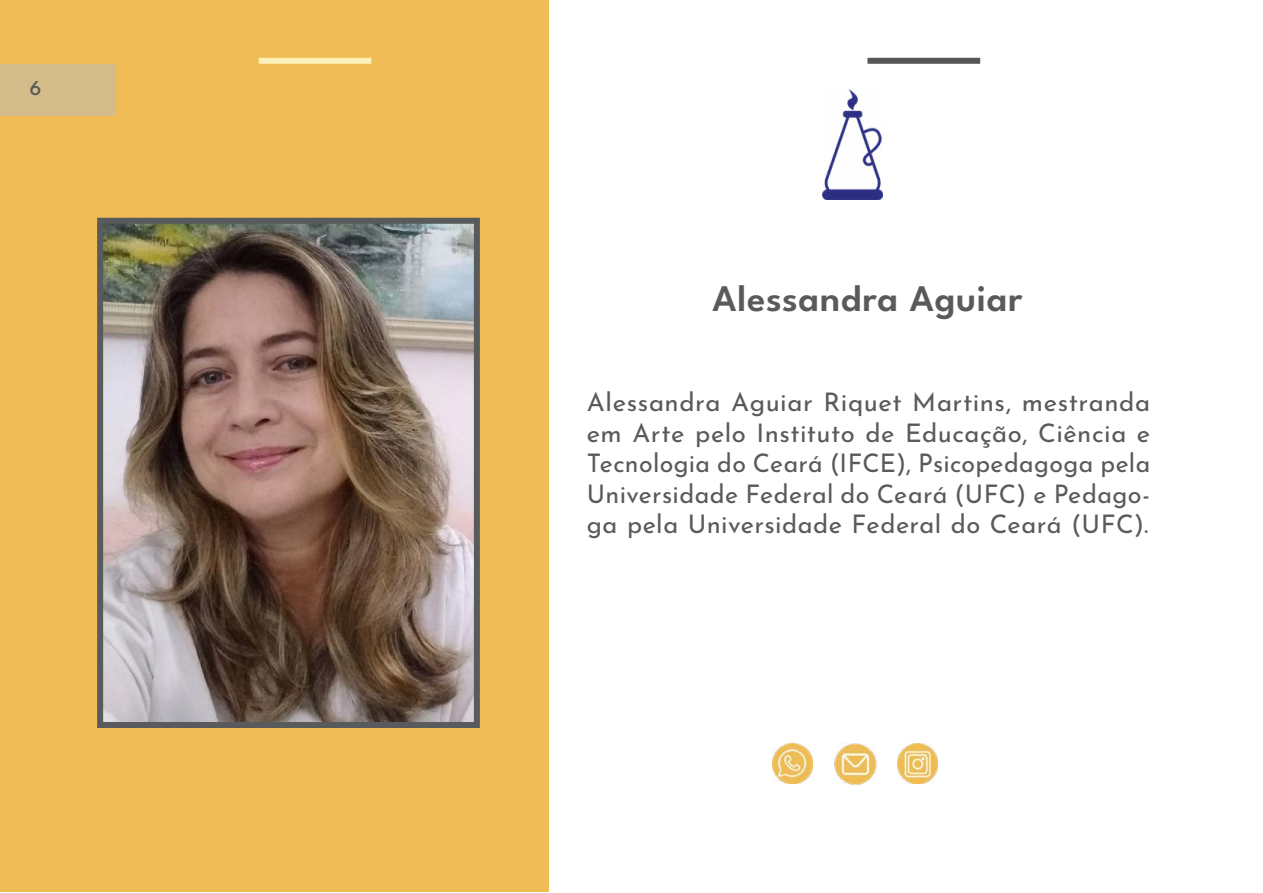
<style>
.page{position:relative;width:1263px;height:893px;background:#fff}
.page>*{position:absolute;margin:0;border:0;box-sizing:border-box;transform-origin:0 0}
.t1{font:100 37.5px "League Spartan";letter-spacing:.02em;color:#585a5b}
.t2{font:100 25.5px/30.6px "Josefin Sans";letter-spacing:.015em;color:#585a5b;text-align:justify}
.t3{font:100 21px "League Spartan";color:#575856}
</style>
<div class="page">
<div style="left:0;top:0;width:549px;height:891px;background:#efbc55"></div>
<div style="left:259px;top:58px;width:112px;height:6px;background:#fbf1b9"></div>
<div style="left:867px;top:58px;width:113px;height:6px;background:#575856"></div>
<div style="left:0;top:64px;width:115px;height:51px;background:#d3bc8a"></div>
<img style="left:823px;top:90px;width:59px;height:109px">
<img style="left:104px;top:225px;width:369px;height:496px">
<div style="left:97px;top:218px;width:383px;height:510px;border:6px solid #585a5b"></div>
<img style="left:834px;top:743px;width:42px;height:42px">
<img style="left:897px;top:744px;width:40px;height:39px">
<img style="left:772px;top:744px;width:40px;height:40px">
<p class="t3" style="left:30px;top:73px;width:13px">6</p>
<h1 class="t1" style="left:712px;top:271px;width:311px">Alessandra Aguiar</h1>
<p class="t2" style="left:587px;top:385px;width:565px">Alessandra Aguiar Riquet Martins, mestranda em Arte pelo Instituto de Educação, Ciência e Tecnologia do Ceará (IFCE), Psicopedagoga pela Universidade Federal do Ceará (UFC) e Pedago&shy;ga pela Universidade Federal do Ceará (UFC).</p>
</div>
